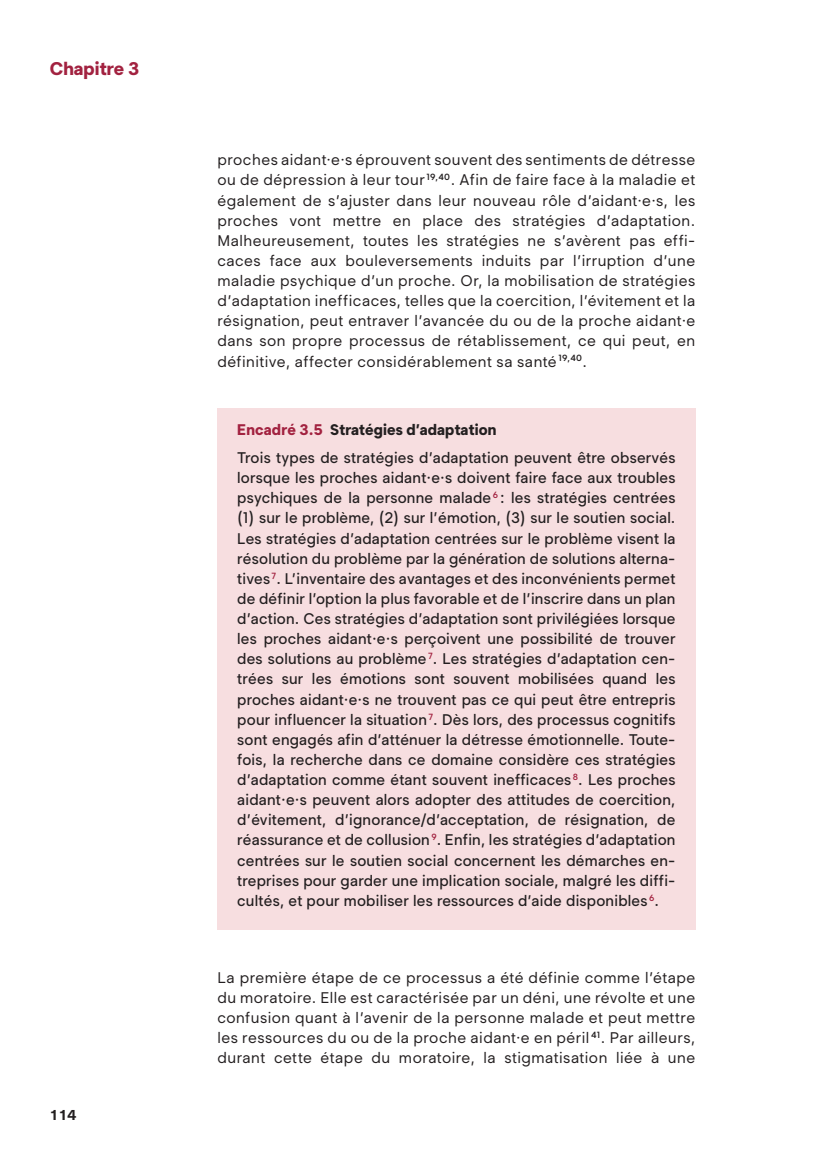
<style>
.page{position:relative;width:818px;height:1167px;background:#fff}
.page>*{position:absolute;margin:0;border:0;box-sizing:border-box;transform-origin:0 0}
.t1{font:800 18.38px "Segment";color:#a22240}
.Encadre_texte_couran{font:500 15.4px/20.1px "Segment";letter-spacing:.015em;color:#231f20;text-align:justify}
.Texte_courant{font:15.4px/20.1px "Segment";letter-spacing:.03em;color:#231f20;text-align:justify}
.Encadre_titre{font:800 15.4px "Segment";letter-spacing:.01em;color:#231f20}
.t2{font:700 14.88px "Neue Haas Unica Pro";color:#231f20}
.s1{color:#a22240}
</style>
<div class="page">
<div style="left:217px;top:408px;width:478px;height:522px;background:#f7dee0"></div>
<p class="t1" style="left:50px;top:57px;width:91px">Chapitre 3</p>
<p class="t2" style="left:50px;top:1106px;width:28px">114</p>
<p class="Texte_courant" style="left:217px;top:150px;width:479px">proches aidant·e·s éprouvent souvent des sentiments de détresse ou de dépression à leur tour <sup>19,40</sup>. Afin de faire face à la maladie et également de s’ajuster dans leur nouveau rôle d’aidant·e·s, les proches vont mettre en place des stratégies d’adaptation.<br>Malheureusement, toutes les stratégies ne s’avèrent pas effi&shy;caces face aux bouleversements induits par l’irruption d’une maladie psychique d’un proche. Or, la mobilisation de stratégies d’adaptation inefficaces, telles que la coercition, l’évitement et la résignation, peut entraver l’avancée du ou de la proche aidant·e dans son propre processus de rétablissement, ce qui peut, en définitive, affecter considérablement sa santé<sup>19,40</sup>.</p>
<p class="Encadre_titre" style="left:237px;top:421px;width:260px"><span class="s1">Encadré 3.5</span> Stratégies d’adaptation</p>
<p class="Encadre_texte_couran" style="left:237px;top:447px;width:439px">Trois types de stratégies d’adaptation peuvent être observés lorsque les proches aidant·e·s doivent faire face aux troubles psychiques de la personne malade <sup>6</sup> : les stratégies centrées (1) sur le problème, (2) sur l’émotion, (3) sur le soutien social.<br>Les stratégies d’adaptation centrées sur le problème visent la résolution du problème par la génération de solutions alterna&shy;tives <sup>7</sup>. L’inventaire des avantages et des inconvénients permet de définir l’option la plus favorable et de l’inscrire dans un plan d’action. Ces stratégies d’adaptation sont privilégiées lorsque les proches aidant·e·s perçoivent une possibilité de trouver des solutions au problème<sup>7</sup>. Les stratégies d’adaptation cen&shy;trées sur les émotions sont souvent mobilisées quand les proches aidant·e·s ne trouvent pas ce qui peut être entrepris pour influencer la situation<sup>7</sup>. Dès lors, des processus cognitifs sont engagés afin d’atténuer la détresse émotionnelle. Toute&shy;fois, la recherche dans ce domaine considère ces stratégies d’adaptation comme étant souvent inefficaces <sup>8</sup>. Les proches aidant·e·s peuvent alors adopter des attitudes de coercition, d’évitement, d’ignorance/d’acceptation, de résignation, de réassurance et de collusion <sup>9</sup>. Enfin, les stratégies d’adaptation centrées sur le soutien social concernent les démarches en&shy;treprises pour garder une implication sociale, malgré les diffi&shy;cultés, et pour mobiliser les ressources d’aide disponibles <sup>6</sup>.</p>
<p class="Texte_courant" style="left:217px;top:967px;width:479px">La première étape de ce processus a été définie comme l’étape du moratoire. Elle est caractérisée par un déni, une révolte et une confusion quant à l’avenir de la personne malade et peut mettre les ressources du ou de la proche aidant·e en péril <sup>41</sup>. Par ailleurs, durant cette étape du moratoire, la stigmatisation liée à une</p>
</div>
